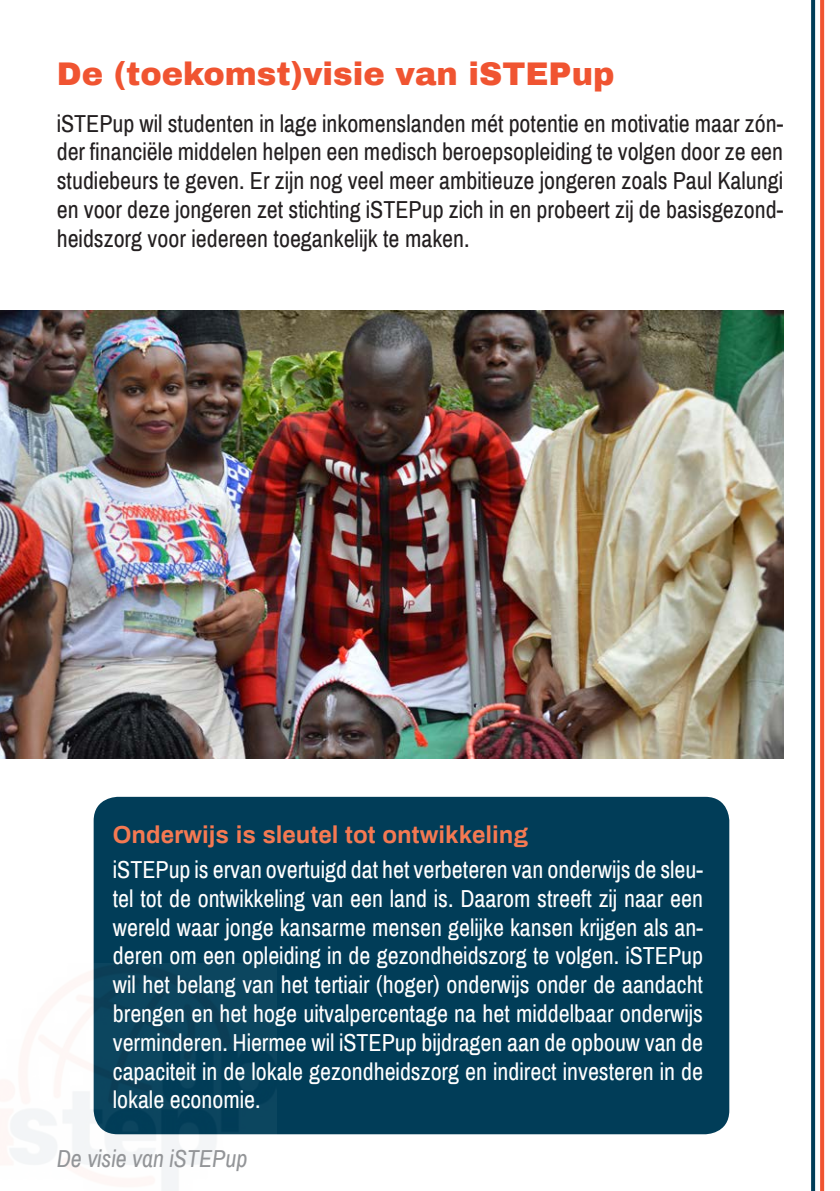
<style>
.page{position:relative;width:840px;height:1191px;background:#fff}
.page>*{position:absolute;margin:0;border:0;box-sizing:border-box;transform-origin:0 0}
.Titel_in_oranje{font:900 32px "Archivo";color:#f05431}
.broodtekst_wit{font:24px/28.8px "Archivo Narrow";color:#fff;text-align:justify}
.Broodtekst{font:24px/28.8px "Archivo Narrow";color:#231f20;text-align:justify}
.Koptekst_oranje_80{font:700 24px "Archivo";color:#f47952}
.t1{font:italic 24px "Archivo Narrow";color:#939598}
</style>
<div class="page">
<div style="left:94px;top:797px;width:635px;height:337px;background:#013d58;border-radius:24px"></div>
<img style="left:5px;top:963px;width:271px;height:228px">
<svg style="left:811px;top:0;width:3px;height:1191px;background:#0a445e"></svg>
<svg style="left:820px;top:0;width:3px;height:1191px;background:#f05b39"></svg>
<img style="left:0;top:310px;width:782px;height:448px">
<p class="Titel_in_oranje" style="left:57px;top:54px;width:559px">De (toekomst)visie van iSTEPup</p>
<p class="Broodtekst" style="left:57px;top:109px;width:727px">iSTEPup wil studenten in lage inkomenslanden mét potentie en motivatie maar zón&shy;der financiële middelen helpen een medisch beroepsopleiding te volgen door ze een studiebeurs te geven. Er zijn nog veel meer ambitieuze jongeren zoals Paul Kalungi en voor deze jongeren zet stichting iSTEPup zich in en probeert zij de basisgezond&shy;heidszorg voor iedereen toegankelijk te maken.</p>
<p class="Koptekst_oranje_80" style="left:113px;top:818px;width:416px">Onderwijs is sleutel tot ontwikkeling</p>
<p class="broodtekst_wit" style="left:113px;top:855px;width:591px">iSTEPup is ervan overtuigd dat het verbeteren van onderwijs de sleu&shy;tel tot de ontwikkeling van een land is. Daarom streeft zij naar een wereld waar jonge kansarme mensen gelijke kansen krijgen als an&shy;deren om een opleiding in de gezondheidszorg te volgen. iSTEPup wil het belang van het tertiair (hoger) onderwijs onder de aandacht brengen en het hoge uitvalpercentage na het middelbaar onderwijs verminderen. Hiermee wil iSTEPup bijdragen aan de opbouw van de capaciteit in de lokale gezondheidszorg en indirect investeren in de lokale economie.</p>
<p class="t1" style="left:57px;top:1143px;width:192px">De visie van iSTEPup</p>
</div>
